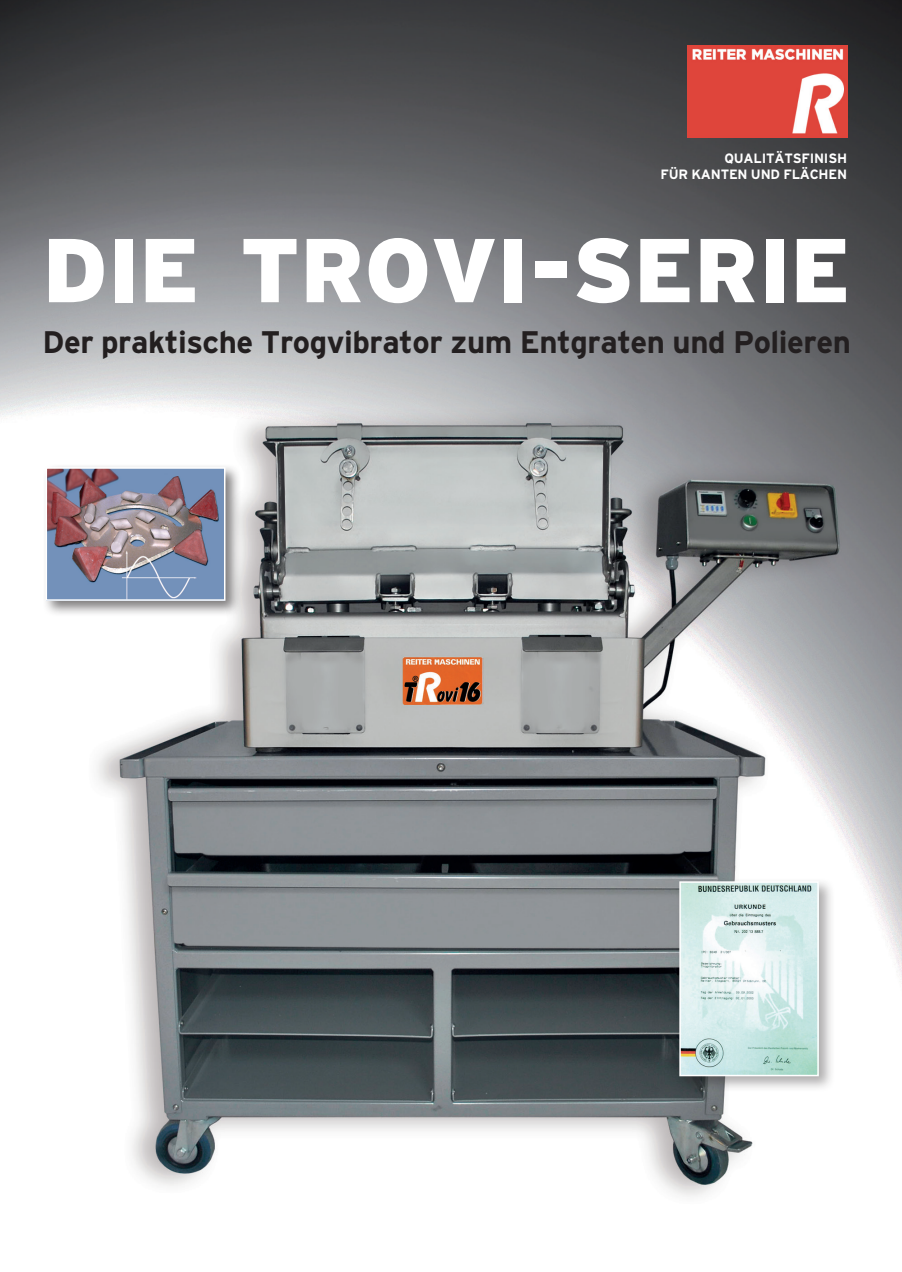
<style>
.page{position:relative;width:902px;height:1272px;background:#fff}
.page>*{position:absolute;margin:0;border:0;box-sizing:border-box;transform-origin:0 0}
.t1{font:900 90.3px "Interstate";color:#fff}
.t2{font:700 31.2px "Interstate";letter-spacing:-.015em;color:#231f20}
.t3{font:700 13.5px "Interstate";letter-spacing:-.015em;color:#fff}
</style>
<div class="page">
<img style="left:0;top:0;width:901px;height:1197px">
<img style="left:687px;top:45px;width:160px;height:93px">
<div style="left:675px;top:877px;width:160px;height:215px;background:#231f20;opacity:.37"></div>
<img style="left:682px;top:884px;width:133px;height:189px">
<div style="left:679px;top:881px;width:139px;height:195px;border:2px solid #fff"></div>
<div style="left:42px;top:463px;width:200px;height:154px;background:#231f20;opacity:.59"></div>
<img style="left:49px;top:470px;width:173px;height:127px">
<div style="left:46px;top:467px;width:179px;height:133px;border:2px solid #fff"></div>
<p class="t3" style="left:724px;top:151px;width:124px">QUALITÄTSFINISH</p>
<p class="t3" style="left:660px;top:167px;width:188px">FÜR KANTEN UND FLÄCHEN</p>
<p class="t1" style="left:43px;top:219px;width:809px">DIE TROVI-SERIE</p>
<p class="t2" style="left:43px;top:325px;width:809px">Der praktische Trogvibrator zum Entgraten und Polieren</p>
</div>
